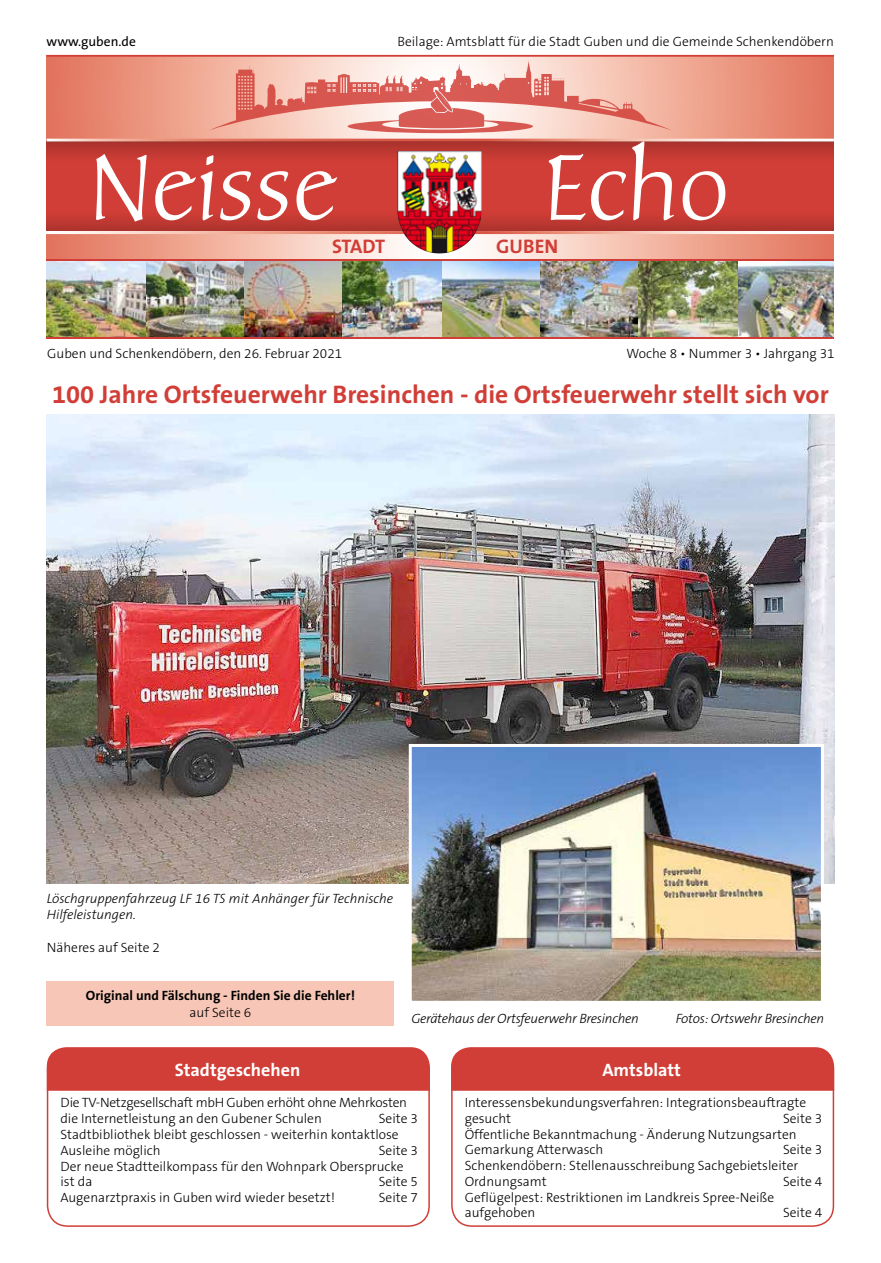
<style>
.page{position:relative;width:881px;height:1263px;background:#fff}
.page>*{position:absolute;margin:0;border:0;box-sizing:border-box;transform-origin:0 0}
.t1{font:93.15px "Carolina LT";color:#fff;scale:.9 1}
.t2{font:700 25.5px "The Sans B7";color:#d13e37}
.t3{font:700 19.65px "The Sans B7";color:#d13e37}
.t4{font:700 18px "The Sans B7";color:#fff}
.t5{font:300 13.5px/15.8px "The Sans B3";color:#000}
.t6{font:italic 300 13.5px/16.2px "The Sans B3";letter-spacing:-.015em;color:#000}
.t7{font:300 13.5px/15.9px "The Sans B3";letter-spacing:-.02em;color:#000}
.t8{font:700 13.5px "The Sans B7";color:#000}
.t9{font:13.5px "The Sans B5 Plain";color:#000}
</style>
<div class="page">
<svg style="left:47px;top:234px;width:786px;height:25px;background:#edb3a2"></svg>
<img style="left:47px;top:261px;width:786px;height:76px">
<div style="left:47px;top:140px;width:786px;height:91px;background:#d13e37"></div>
<hr style="left:47px;top:337px;width:786px;height:2px;background:#d13e37">
<hr style="left:47px;top:259px;width:786px;height:2px;background:#d13e37">
<svg style="left:47px;top:57px;width:786px;height:82px;background:#eb9985"></svg>
<svg style="left:209px;top:60px;width:462px;height:73px;background:#eeada3"></svg>
<hr style="left:47px;top:139px;width:786px;height:3px;background:#fff">
<hr style="left:47px;top:55px;width:786px;height:2px;background:#d13e37">
<svg style="left:46px;top:206px;width:787px;height:25px"></svg>
<svg style="left:46px;top:142px;width:787px;height:25px"></svg>
<img style="left:397px;top:151px;width:9px;height:86px">
<div style="left:451px;top:1048px;width:382px;height:179px;border:2px solid #d13e37;border-radius:21px"></div>
<div style="left:47px;top:1048px;width:382px;height:179px;border:2px solid #d13e37;border-radius:21px"></div>
<div style="left:47px;top:1047px;width:382px;height:44px;background:#d13e37"></div>
<div style="left:451px;top:1047px;width:382px;height:44px;background:#d13e37"></div>
<img style="left:47px;top:415px;width:786px;height:468px">
<img style="left:412px;top:748px;width:407px;height:252px">
<div style="left:408px;top:744px;width:415px;height:260px;border:3px solid #fff"></div>
<div style="left:47px;top:981px;width:347px;height:44px;background:#f7c6b6"></div>
<p class="t9" style="left:47px;top:35px;width:91px">www.guben.de</p>
<p class="t5" style="left:397px;top:34px;width:438px">Beilage: Amtsblatt für die Stadt Guben und die Gemeinde Schenkendöbern</p>
<h1 class="t1" style="left:89px;top:133px;width:277px">Neisse</h1>
<h1 class="t1" style="left:543px;top:133px;width:208px">Echo</h1>
<h3 class="t3" style="left:332px;top:236px;width:54px">STADT</h3>
<h3 class="t3" style="left:496px;top:236px;width:64px">GUBEN</h3>
<p class="t5" style="left:47px;top:346px;width:296px">Guben und Schenkendöbern, den 26. Februar 2021</p>
<p class="t5" style="left:626px;top:346px;width:209px">Woche 8 • Nummer 3 • Jahrgang 31</p>
<h2 class="t2" style="left:52px;top:381px;width:777px">100 Jahre Ortsfeuerwehr Bresinchen - die Ortsfeuerwehr stellt sich vor</h2>
<p class="t6" style="left:47px;top:891px;width:348px">Löschgruppenfahrzeug LF 16 TS mit Anhänger für Technische<br>Hilfeleistungen.</p>
<p class="t5" style="left:47px;top:940px;width:114px">Näheres auf Seite 2</p>
<p class="t8" style="left:86px;top:988px;width:270px">Original und Fälschung - Finden Sie die Fehler!</p>
<p class="t5" style="left:189px;top:1005px;width:63px">auf Seite 6</p>
<p class="t6" style="left:411px;top:1011px;width:229px">Gerätehaus der Ortsfeuerwehr Bresinchen</p>
<p class="t6" style="left:675px;top:1011px;width:150px">Fotos: Ortswehr Bresinchen</p>
<h3 class="t4" style="left:175px;top:1060px;width:127px">Stadtgeschehen</h3>
<p class="t7" style="left:60px;top:1095px;width:348px">Die TV-Netzgesellschaft mbH Guben erhöht ohne Mehrkosten die Internetleistung an den Gubener Schulen</p>
<p class="t5" style="left:60px;top:1111px;width:359px;text-indent:318px">Seite 3<br>Stadtbibliothek bleibt geschlossen - weiterhin kontaktlose<br>Ausleihe möglich</p>
<p class="t5" style="left:60px;top:1143px;width:359px;text-indent:318px">Seite 3<br>Der neue Stadtteilkompass für den Wohnpark Obersprucke ist da</p>
<p class="t5" style="left:378px;top:1174px;width:41px">Seite 5</p>
<p class="t5" style="left:60px;top:1190px;width:276px">Augenarztpraxis in Guben wird wieder besetzt!</p>
<p class="t5" style="left:378px;top:1190px;width:41px">Seite 7</p>
<h3 class="t4" style="left:602px;top:1060px;width:80px">Amtsblatt</h3>
<p class="t5" style="left:464px;top:1095px;width:343px">Interessensbekundungsverfahren: Integrationsbeauftragte gesucht</p>
<p class="t5" style="left:464px;top:1111px;width:359px;text-indent:318px">Seite 3<br>Öffentliche Bekanntmachung - Änderung Nutzungsarten<br>Gemarkung Atterwasch</p>
<p class="t5" style="left:464px;top:1142px;width:359px;text-indent:318px">Seite 3<br>Schenkendöbern: Stellenausschreibung Sachgebietsleiter<br>Ordnungsamt</p>
<p class="t5" style="left:782px;top:1174px;width:41px">Seite 4</p>
<p class="t5" style="left:464px;top:1190px;width:311px">Geflügelpest: Restriktionen im Landkreis Spree-Neiße aufgehoben</p>
<p class="t5" style="left:782px;top:1205px;width:41px">Seite 4</p>
</div>
